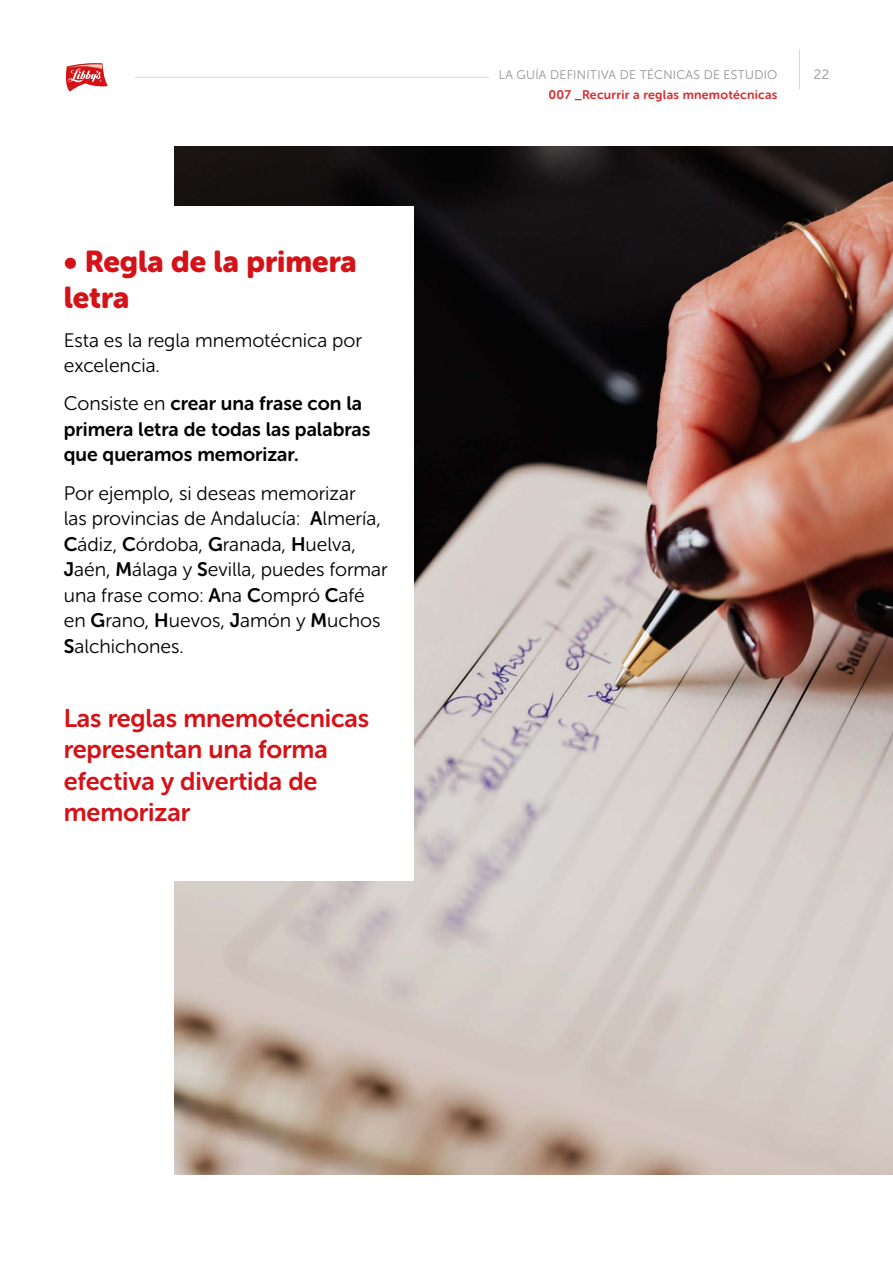
<style>
.page{position:relative;width:893px;height:1263px;background:#fff}
.page>*{position:absolute;margin:0;border:0;box-sizing:border-box;transform-origin:0 0}
.t1{font:30px/36px "Museo Sans Rounded 900";color:#d41217}
.t2{font:25.5px/31.5px "Museo Sans Rounded 700";letter-spacing:-.005em;color:#d41217}
.t3{font:19.5px/25.5px "Museo Sans Rounded 300";color:#000}
.t4{font:19.5px/25.5px "Museo Sans Rounded 700";color:#000}
.t5{font:13.5px "Museo Sans Rounded 300";color:#929292}
.t6{font:12.45px "Museo Sans Rounded 300";letter-spacing:.02em;color:#929292}
.t7{font:12.45px "Museo Sans Rounded 700";letter-spacing:.02em;color:#d82a2e}
.s1{font-family:"Museo Sans Rounded 300"}
.s2{font-family:"Museo Sans Rounded 700"}
</style>
<div class="page">
<img style="left:174px;top:146px;width:719px;height:1029px">
<div style="left:0;top:206px;width:414px;height:674px;background:#fff"></div>
<svg style="left:65px;top:63px;width:43px;height:29px"></svg>
<hr style="left:135px;top:77px;width:354px;height:1px;background:#d6d6d6">
<hr style="left:799px;top:49px;width:1px;height:40px;background:#d6d6d6">
<h1 class="t1" style="left:64px;top:244px;width:294px">• Regla de la primera letra</h1>
<p class="t3" style="left:64px;top:327px;width:300px">Esta es la regla mnemotécnica por excelencia.</p>
<p class="t4" style="left:64px;top:391px;width:308px"><span class="s1">Consiste en</span> crear una frase con la primera letra de todas las palabras que queramos memorizar.</p>
<p class="t3" style="left:64px;top:480px;width:326px">Por ejemplo, si deseas memorizar<br>las provincias de Andalucía: <span class="s2">A</span>lmería,<br><span class="s2">C</span>ádiz, <span class="s2">C</span>órdoba, <span class="s2">G</span>ranada, <span class="s2">H</span>uelva,<br><span class="s2">J</span>aén, <span class="s2">M</span>álaga y <span class="s2">S</span>evilla, puedes formar una frase como: <span class="s2">A</span>na <span class="s2">C</span>ompró <span class="s2">C</span>afé en <span class="s2">G</span>rano, <span class="s2">H</span>uevos, <span class="s2">J</span>amón y <span class="s2">M</span>uchos<br><span class="s2">S</span>alchichones.</p>
<h2 class="t2" style="left:64px;top:702px;width:307px">Las reglas mnemotécnicas representan una forma efectiva y divertida de memorizar</h2>
<p class="t6" style="left:499px;top:68px;width:280px">LA GUÍA DEFINITIVA DE TÉCNICAS DE ESTUDIO</p>
<p class="t5" style="left:814px;top:68px;width:17px">22</p>
<p class="t7" style="left:548px;top:88px;width:231px">007 _Recurrir a reglas mnemotécnicas</p>
</div>
